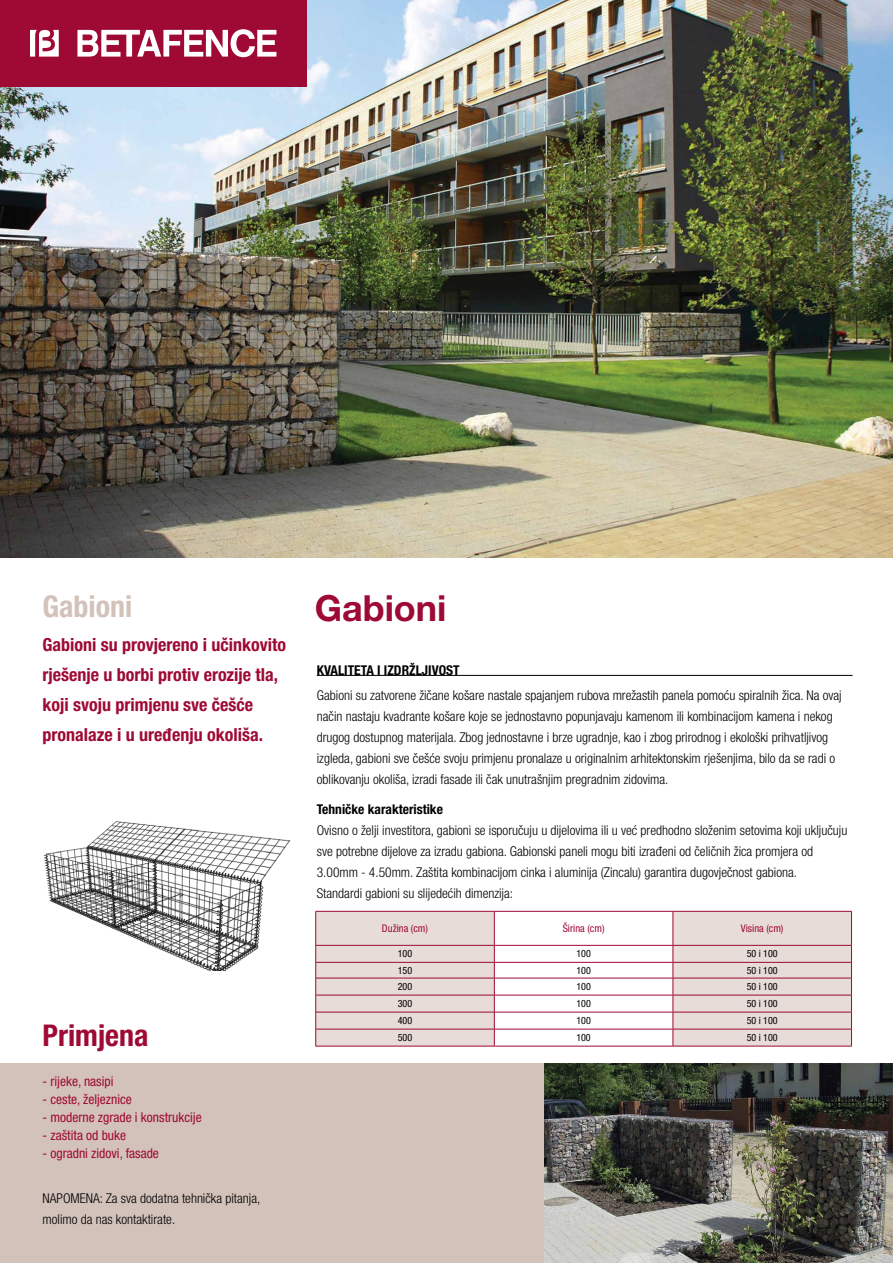
<style>
.page{position:relative;width:893px;height:1263px;background:#fff}
.page>*{position:absolute;margin:0;border:0;box-sizing:border-box;transform-origin:0 0}
.t1{font:700 36px "Helvetica Neue LT Pro";color:#9e0a34}
.t2{font:700 condensed 30px "Helvetica Neue LT Pro";color:#9e0a34}
.t3{font:700 condensed 30px "Helvetica Neue LT Pro";color:#d3c2ba}
.t4{font:700 condensed 18px/30px "Helvetica Neue LT Pro";color:#9e0a34}
.t5{font:300 condensed 13.5px/21px "Helvetica Neue LT Pro";color:#000}
.t6{font:condensed 13.5px "Helvetica Neue LT Pro";color:#9e0a34}
.t7{font:700 condensed 13.5px "Helvetica Neue LT Pro";color:#000}
.t8{font:condensed 10.5px "Helvetica Neue LT Pro";color:#9e0a34}
.t9{font:condensed 10.05px "Helvetica Neue LT Pro";color:#000}
</style>
<div class="page">
<img style="left:0;top:0;width:893px;height:557px">
<div style="left:0;top:1063px;width:893px;height:200px;background:#d3c2ba"></div>
<div style="left:0;top:0;width:306px;height:86px;background:#9e0a34"></div>
<svg style="left:77px;top:29px;width:199px;height:28px"></svg>
<svg style="left:30px;top:30px;width:29px;height:27px"></svg>
<hr style="left:317px;top:675px;width:536px;height:1px;background:#000">
<svg style="left:316px;top:912px;width:535px;height:134px;fill:#e7dcd7"></svg>
<hr style="left:315px;top:911px;width:179px;height:1px;background:#9e0a34">
<hr style="left:315px;top:911px;width:1px;height:34px;background:#9e0a34">
<hr style="left:494px;top:911px;width:179px;height:1px;background:#9e0a34">
<hr style="left:494px;top:911px;width:1px;height:34px;background:#9e0a34">
<hr style="left:673px;top:911px;width:179px;height:1px;background:#9e0a34">
<hr style="left:673px;top:911px;width:1px;height:34px;background:#9e0a34">
<hr style="left:851px;top:911px;width:1px;height:34px;background:#9e0a34">
<hr style="left:315px;top:945px;width:179px;height:1px;background:#9e0a34">
<hr style="left:494px;top:945px;width:179px;height:1px;background:#9e0a34">
<hr style="left:673px;top:945px;width:179px;height:1px;background:#9e0a34">
<hr style="left:315px;top:962px;width:179px;height:1px;background:#9e0a34">
<hr style="left:494px;top:962px;width:179px;height:1px;background:#9e0a34">
<hr style="left:673px;top:962px;width:179px;height:1px;background:#9e0a34">
<hr style="left:315px;top:978px;width:179px;height:1px;background:#9e0a34">
<hr style="left:494px;top:978px;width:179px;height:1px;background:#9e0a34">
<hr style="left:673px;top:978px;width:179px;height:1px;background:#9e0a34">
<hr style="left:315px;top:995px;width:179px;height:1px;background:#9e0a34">
<hr style="left:494px;top:995px;width:179px;height:1px;background:#9e0a34">
<hr style="left:673px;top:995px;width:179px;height:1px;background:#9e0a34">
<hr style="left:315px;top:1012px;width:179px;height:1px;background:#9e0a34">
<hr style="left:494px;top:1012px;width:179px;height:1px;background:#9e0a34">
<hr style="left:673px;top:1012px;width:179px;height:1px;background:#9e0a34">
<hr style="left:315px;top:1029px;width:179px;height:1px;background:#9e0a34">
<svg style="left:315px;top:945px;width:1px;height:101px"></svg>
<hr style="left:494px;top:1029px;width:179px;height:1px;background:#9e0a34">
<svg style="left:494px;top:945px;width:1px;height:101px"></svg>
<hr style="left:673px;top:1029px;width:179px;height:1px;background:#9e0a34">
<svg style="left:673px;top:945px;width:1px;height:101px"></svg>
<svg style="left:851px;top:945px;width:1px;height:101px"></svg>
<hr style="left:315px;top:1046px;width:179px;height:1px;background:#9e0a34">
<hr style="left:494px;top:1046px;width:179px;height:1px;background:#9e0a34">
<hr style="left:673px;top:1046px;width:179px;height:1px;background:#9e0a34">
<img style="left:544px;top:1063px;width:349px;height:200px">
<img style="left:43px;top:821px;width:247px;height:150px">
<h2 class="t3" style="left:43px;top:588px;width:91px">Gabioni</h2>
<h1 class="t1" style="left:315px;top:586px;width:133px">Gabioni</h1>
<h3 class="t4" style="left:43px;top:629px;width:245px">Gabioni su provjereno i učinkovito rješenje u borbi protiv erozije tla, koji svoju primjenu sve češće pronalaze i u uređenju okoliša.</h3>
<p class="t7" style="left:317px;top:662px;width:144px">KVALITETA I IZDRŽLJIVOST</p>
<p class="t5" style="left:317px;top:685px;width:526px">Gabioni su zatvorene žičane košare nastale spajanjem rubova mrežastih panela pomoću spiralnih žica. Na ovaj način nastaju kvadrante košare koje se jednostavno popunjavaju kamenom ili kombinacijom kamena i nekog drugog dostupnog materijala. Zbog jednostavne i brze ugradnje, kao i zbog prirodnog i ekološki prihvatljivog izgleda, gabioni sve češće svoju primjenu pronalaze u originalnim arhitektonskim rješenjima, bilo da se radi o oblikovanju okoliša, izradi fasade ili čak unutrašnjim pregradnim zidovima.</p>
<p class="t7" style="left:317px;top:801px;width:128px">Tehničke karakteristike</p>
<p class="t5" style="left:317px;top:820px;width:532px">Ovisno o želji investitora, gabioni se isporučuju u dijelovima ili u već predhodno složenim setovima koji uključuju sve potrebne dijelove za izradu gabiona. Gabionski paneli mogu biti izrađeni od čeličnih žica promjera od 3.00mm - 4.50mm. Zaštita kombinacijom cinka i aluminija (Zincalu) garantira dugovječnost gabiona.<br>Standardi gabioni su slijedećih dimenzija:</p>
<h2 class="t2" style="left:43px;top:1017px;width:108px">Primjena</h2>
<p class="t6" style="left:43px;top:1073px;width:72px">- rijeke, nasipi</p>
<p class="t6" style="left:43px;top:1091px;width:91px">- ceste, željeznice</p>
<p class="t6" style="left:43px;top:1109px;width:161px">- moderne zgrade i konstrukcije</p>
<p class="t6" style="left:43px;top:1127px;width:85px">- zaštita od buke</p>
<p class="t6" style="left:43px;top:1145px;width:118px">- ogradni zidovi, fasade</p>
<p class="t5" style="left:43px;top:1187px;width:219px">NAPOMENA: Za sva dodatna tehnička pitanja, molimo da nas kontaktirate.</p>
<p class="t8" style="left:382px;top:922px;width:48px">Dužina (cm)</p>
<p class="t8" style="left:563px;top:922px;width:43px">Širina (cm)</p>
<p class="t8" style="left:741px;top:922px;width:44px">Visina (cm)</p>
<p class="t9" style="left:398px;top:948px;width:16px">100</p>
<p class="t9" style="left:576px;top:948px;width:16px">100</p>
<p class="t9" style="left:747px;top:948px;width:32px">50 i 100</p>
<p class="t9" style="left:398px;top:964px;width:16px">150</p>
<p class="t9" style="left:576px;top:964px;width:16px">100</p>
<p class="t9" style="left:747px;top:964px;width:32px">50 i 100</p>
<p class="t9" style="left:398px;top:981px;width:16px">200</p>
<p class="t9" style="left:576px;top:981px;width:16px">100</p>
<p class="t9" style="left:747px;top:981px;width:32px">50 i 100</p>
<p class="t9" style="left:398px;top:998px;width:16px">300</p>
<p class="t9" style="left:576px;top:998px;width:16px">100</p>
<p class="t9" style="left:747px;top:998px;width:32px">50 i 100</p>
<p class="t9" style="left:398px;top:1015px;width:16px">400</p>
<p class="t9" style="left:576px;top:1015px;width:16px">100</p>
<p class="t9" style="left:747px;top:1015px;width:32px">50 i 100</p>
<p class="t9" style="left:398px;top:1032px;width:16px">500</p>
<p class="t9" style="left:576px;top:1032px;width:16px">100</p>
<p class="t9" style="left:747px;top:1032px;width:32px">50 i 100</p>
</div>
